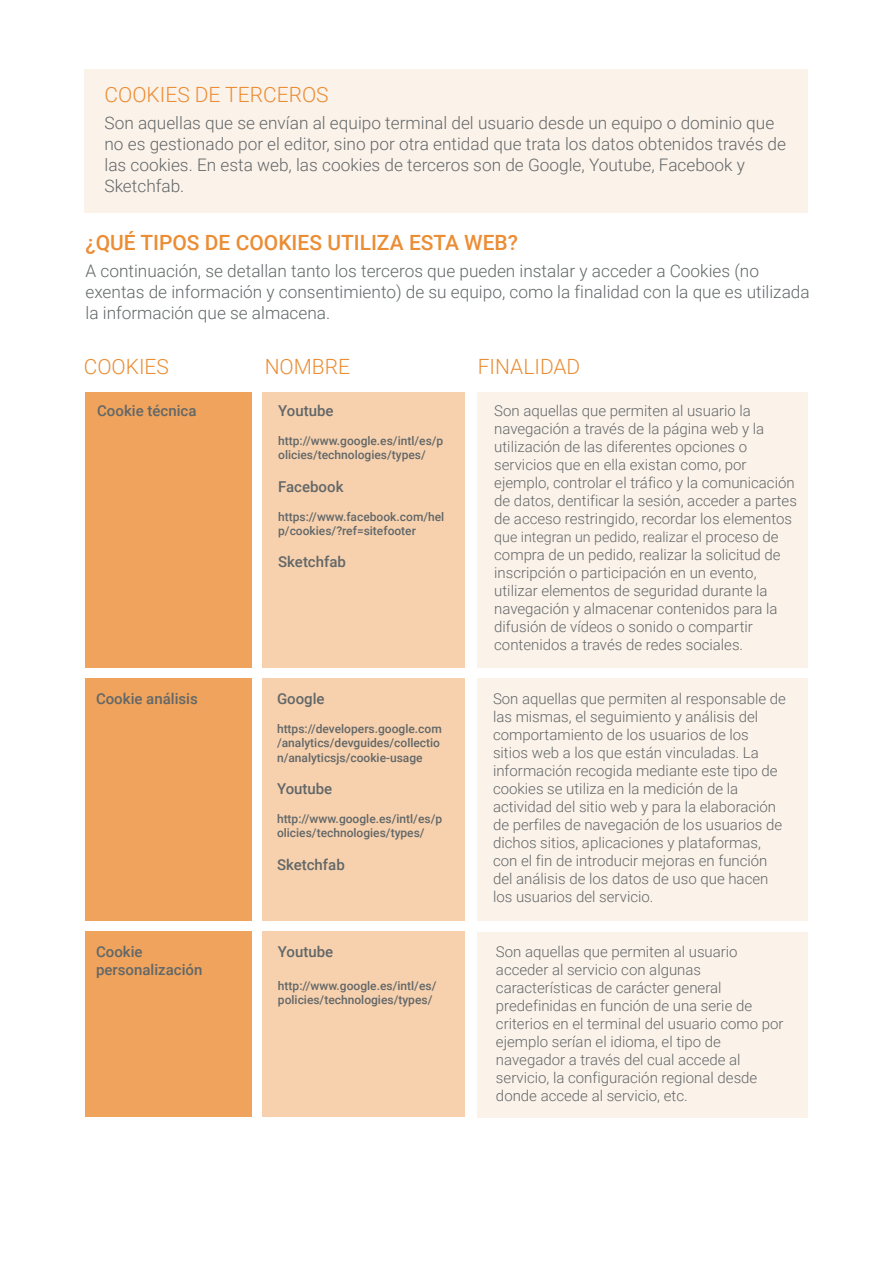
<style>
.page{position:relative;width:893px;height:1263px;background:#fff}
.page>*{position:absolute;margin:0;border:0;box-sizing:border-box;transform-origin:0 0}
.t1{font:300 21px "Roboto";color:#eb8d34}
.t2{font:500 21px "Roboto";color:#eb8d34}
.t3{font:300 17.25px/20.7px "Roboto";color:#626768}
.t4{font:300 15px/18px "Roboto";color:#626768}
.t5{font:500 15px/18px "Roboto";color:#626768}
.t6{font:300 14.25px "Roboto";color:#626768}
.t7{font:500 12px/14.4px "Roboto";color:#626768}
.s1{font-size:15px}
</style>
<div class="page">
<div style="left:85px;top:678px;width:167px;height:243px;background:#efa35c"></div>
<div style="left:262px;top:678px;width:203px;height:243px;background:#f7d1ae"></div>
<div style="left:477px;top:679px;width:331px;height:242px;background:#fbf2ea"></div>
<div style="left:85px;top:391px;width:167px;height:276px;background:#efa35c"></div>
<div style="left:262px;top:391px;width:203px;height:276px;background:#f7d1ae"></div>
<div style="left:477px;top:392px;width:331px;height:276px;background:#fbf2ea"></div>
<div style="left:85px;top:69px;width:723px;height:143px;background:#fbf2ea"></div>
<div style="left:85px;top:932px;width:167px;height:185px;background:#efa35c"></div>
<div style="left:262px;top:932px;width:203px;height:185px;background:#f7d1ae"></div>
<div style="left:477px;top:932px;width:331px;height:185px;background:#fbf2ea"></div>
<h1 class="t1" style="left:104px;top:80px;width:226px">COOKIES DE TERCEROS</h1>
<p class="t3" style="left:104px;top:112px;width:683px">Son aquellas que se envían al equipo terminal del usuario desde un equipo o dominio que no es gestionado por el editor, sino por otra entidad que trata los datos obtenidos través de las cookies. En esta web, las cookies de terceros son de Google, Youtube, Facebook y Sketchfab.</p>
<h1 class="t2" style="left:86px;top:228px;width:434px">¿QUÉ TIPOS DE COOKIES UTILIZA ESTA WEB?</h1>
<p class="t3" style="left:85px;top:260px;width:726px">A continuación, se detallan tanto los terceros que pueden instalar y acceder a Cookies (no exentas de información y consentimiento) de su equipo, como la finalidad con la que es utilizada la información que se almacena.</p>
<h1 class="t1" style="left:84px;top:352px;width:87px">COOKIES</h1>
<h1 class="t1" style="left:265px;top:352px;width:87px">NOMBRE</h1>
<h1 class="t1" style="left:478px;top:352px;width:104px">FINALIDAD</h1>
<p class="t4" style="left:494px;top:401px;width:304px">Son aquellas que permiten al usuario la navegación a través de la página web y la utilización de las diferentes opciones o servicios que en ella existan como, por ejemplo, controlar el tráfico y la comunicación de datos, dentificar la sesión, acceder a partes de acceso restringido, recordar los elementos</p>
<p class="t6" style="left:494px;top:527px;width:286px">que integran un pedido, realizar el <span class="s1">proceso de</span></p>
<p class="t4" style="left:494px;top:545px;width:288px">compra de un pedido, realizar la solicitud de inscripción o participación en un evento, utilizar elementos de seguridad durante la navegación y almacenar contenidos para la difusión de vídeos o sonido o compartir contenidos a través de redes sociales.</p>
<p class="t5" style="left:97px;top:401px;width:101px">Cookie técnica</p>
<p class="t5" style="left:278px;top:401px;width:57px">Youtube</p>
<p class="t7" style="left:278px;top:433px;width:167px">http://www.google.es/intl/es/p olicies/technologies/types/</p>
<p class="t5" style="left:278px;top:477px;width:67px">Facebook</p>
<p class="t7" style="left:278px;top:509px;width:168px">https://www.facebook.com/hel p/cookies/?ref=sitefooter</p>
<p class="t5" style="left:278px;top:553px;width:69px">Sketchfab</p>
<p class="t5" style="left:96px;top:689px;width:103px">Cookie análisis</p>
<p class="t5" style="left:96px;top:942px;width:108px">Cookie personalización</p>
<p class="t5" style="left:277px;top:689px;width:49px">Google</p>
<p class="t7" style="left:277px;top:721px;width:166px">https://developers.google.com /analytics/devguides/collectio n/analyticsjs/cookie-usage</p>
<p class="t5" style="left:277px;top:779px;width:57px">Youtube</p>
<p class="t7" style="left:277px;top:811px;width:167px">http://www.google.es/intl/es/p olicies/technologies/types/</p>
<p class="t5" style="left:277px;top:855px;width:69px">Sketchfab</p>
<p class="t5" style="left:278px;top:942px;width:57px">Youtube</p>
<p class="t7" style="left:278px;top:978px;width:160px">http://www.google.es/intl/es/ policies/technologies/types/</p>
<p class="t4" style="left:493px;top:689px;width:294px">Son aquellas que permiten al responsable de las mismas, el seguimiento y análisis del comportamiento de los usuarios de los sitios web a los que están vinculadas. La información recogida mediante este tipo de cookies se utiliza en la medición de la actividad del sitio web y para la elaboración de perfiles de navegación de los usuarios de dichos sitios, aplicaciones y plataformas, con el fin de introducir mejoras en función del análisis de los datos de uso que hacen los usuarios del servicio.</p>
<p class="t4" style="left:496px;top:942px;width:289px">Son aquellas que permiten al usuario acceder al servicio con algunas características de carácter general predefinidas en función de una serie de criterios en el terminal del usuario como por ejemplo serían el idioma, el tipo de navegador a través del cual accede al servicio, la configuración regional desde donde accede al servicio, etc.</p>
</div>
